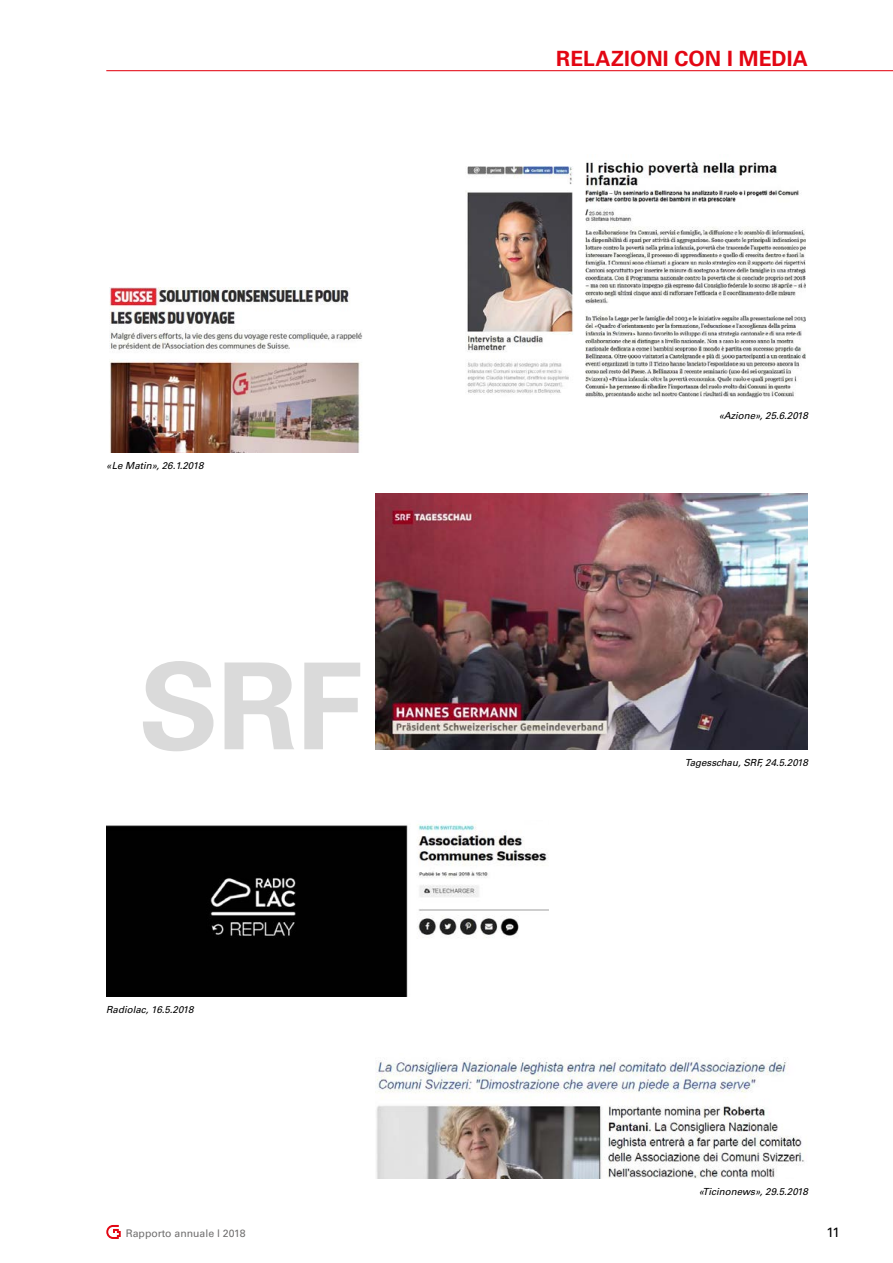
<style>
.page{position:relative;width:893px;height:1263px;background:#fff}
.page>*{position:absolute;margin:0;border:0;box-sizing:border-box;transform-origin:0 0}
.t1{font:700 120px "Univers LT Std";color:#dadada}
.t2{font:700 21px "Univers LT Std";letter-spacing:.005em;color:#e30613}
.t3{font:13.5px "Univers LT Std";color:#000}
.t4{font:10.5px "Univers LT Std";color:#706f6f}
.t5{font:italic 9.75px "Univers LT Std";color:#000}
</style>
<div class="page">
<hr style="left:106px;top:70px;width:787px;height:1px;background:#e30613">
<svg style="left:106px;top:1225px;width:15px;height:14px"></svg>
<img style="left:376px;top:1059px;width:429px;height:119px">
<img style="left:109px;top:287px;width:254px;height:165px">
<img style="left:465px;top:160px;width:340px;height:237px">
<img style="left:376px;top:494px;width:432px;height:255px">
<img style="left:106px;top:821px;width:443px;height:176px">
<h2 class="t2" style="left:556px;top:46px;width:253px">RELAZIONI CON I MEDIA</h2>
<p class="t5" style="left:106px;top:459px;width:99px">«Le Matin», 26.1.2018</p>
<h1 class="t1" style="left:139px;top:637px;width:226px">SRF</h1>
<p class="t5" style="left:106px;top:1004px;width:89px">Radiolac, 16.5.2018</p>
<p class="t5" style="left:719px;top:410px;width:91px">«Azione», 25.6.2018</p>
<p class="t5" style="left:685px;top:756px;width:125px">Tagesschau, SRF, 24.5.2018</p>
<p class="t5" style="left:699px;top:1185px;width:111px">«Ticinonews», 29.5.2018</p>
<p class="t4" style="left:126px;top:1227px;width:121px">Rapporto annuale l 2018</p>
<h3 class="t3" style="left:827px;top:1225px;width:15px">11</h3>
</div>
